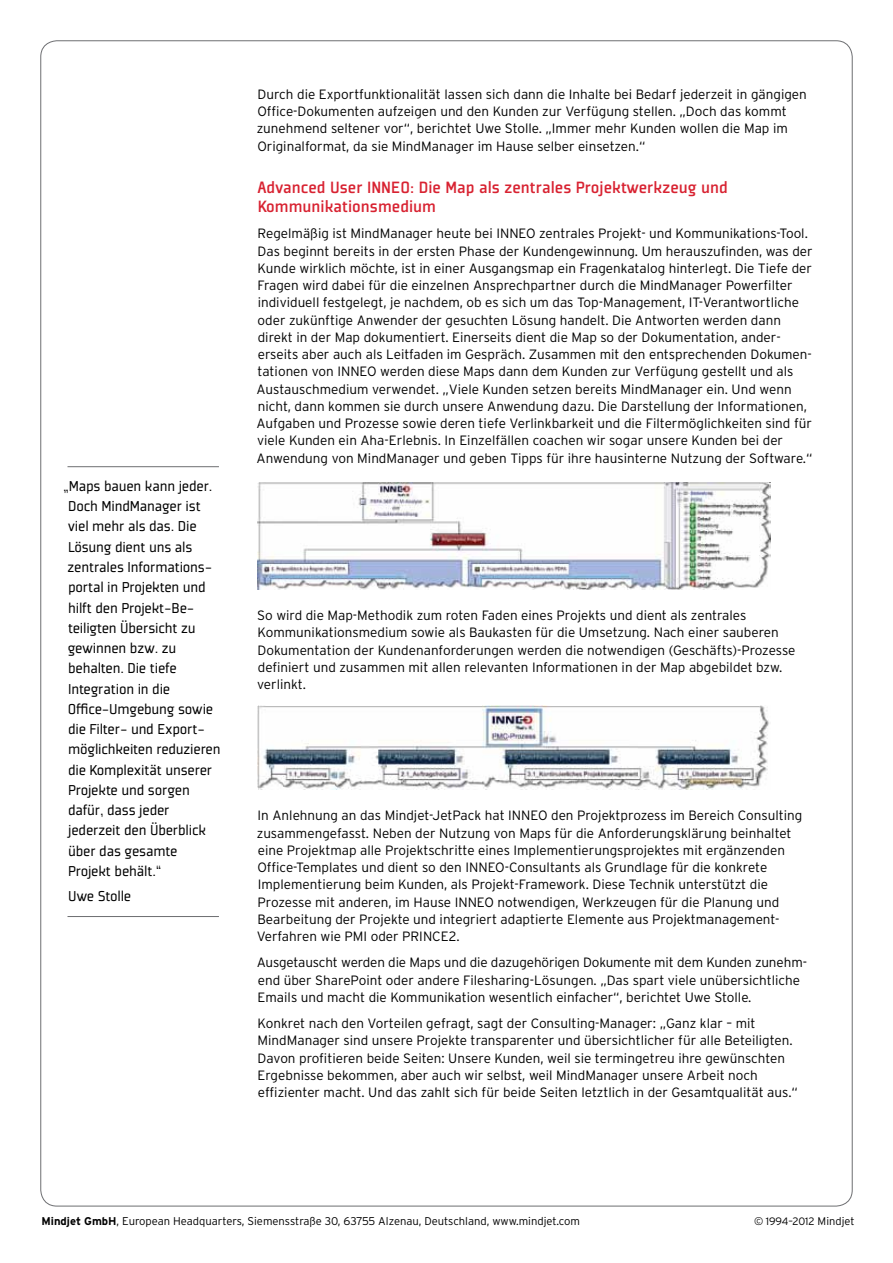
<style>
.page{position:relative;width:893px;height:1263px;background:#fff}
.page>*{position:absolute;margin:0;border:0;box-sizing:border-box;transform-origin:0 0}
.t1{font:500 18px/19.5px "Plexes Pro";color:#d82231}
.t2{font:15.75px/20.2px "Plexes Pro";letter-spacing:-.015em;color:#000}
.t3{font:300 13.5px/17.2px "Interstate";color:#000}
.t4{font:300 11.25px "Interstate";color:#000}
.t5{font:300 10.8px "Interstate";color:#000}
.s1{font-weight:700}
.s2{font-size:11.1px}
</style>
<div class="page">
<hr style="left:68px;top:466px;width:151px;height:1px;background:#6d6e71">
<hr style="left:68px;top:916px;width:151px;height:1px;background:#6d6e71">
<img style="left:258px;top:705px;width:511px;height:84px">
<img style="left:257px;top:483px;width:513px;height:107px">
<p class="t2" style="left:63px;top:475px;width:159px">„Maps bauen kann jeder.<br>Doch MindManager ist viel mehr als das. Die<br>Lösung dient uns als zentrales Informations&shy;portal in Projekten und hilft den Projekt-Be&shy;teiligten Übersicht zu gewinnen bzw. zu behalten. Die tiefe<br>Integration in die<br>Office-Umgebung sowie die Filter- und Export&shy;möglichkeiten reduzieren die Komplexität unserer<br>Projekte und sorgen dafür, dass jeder jederzeit den Überblick über das gesamte<br>Projekt behält.“</p>
<p class="t2" style="left:68px;top:886px;width:65px">Uwe Stolle</p>
<p class="t3" style="left:257px;top:85px;width:552px">Durch die Exportfunktionalität lassen sich dann die Inhalte bei Bedarf jederzeit in gängigen Office-Dokumenten aufzeigen und den Kunden zur Verfügung stellen. „Doch das kommt zunehmend seltener vor“, berichtet Uwe Stolle. „Immer mehr Kunden wollen die Map im Originalformat, da sie MindManager im Hause selber einsetzen.“</p>
<h1 class="t1" style="left:258px;top:177px;width:472px">Advanced User INNEO: Die Map als zentrales Projektwerkzeug und<br>Kommunikationsmedium</h1>
<p class="t3" style="left:257px;top:225px;width:557px">Regelmäßig ist MindManager heute bei INNEO zentrales Projekt- und Kommunikations-Tool.<br>Das beginnt bereits in der ersten Phase der Kundengewinnung. Um herauszufinden, was der Kunde wirklich möchte, ist in einer Ausgangsmap ein Fragenkatalog hinterlegt. Die Tiefe der Fragen wird dabei für die einzelnen Ansprechpartner durch die MindManager Powerfilter individuell festgelegt, je nachdem, ob es sich um das Top-Management, IT-Verantwortliche oder zukünftige Anwender der gesuchten Lösung handelt. Die Antworten werden dann direkt in der Map dokumentiert. Einerseits dient die Map so der Dokumentation, ander&shy;erseits aber auch als Leitfaden im Gespräch. Zusammen mit den entsprechenden Dokumen&shy;tationen von INNEO werden diese Maps dann dem Kunden zur Verfügung gestellt und als Austauschmedium verwendet. „Viele Kunden setzen bereits MindManager ein. Und wenn nicht, dann kommen sie durch unsere Anwendung dazu. Die Darstellung der Informationen, Aufgaben und Prozesse sowie deren tiefe Verlinkbarkeit und die Filtermöglichkeiten sind für viele Kunden ein Aha-Erlebnis. In Einzelfällen coachen wir sogar unsere Kunden bei der Anwendung von MindManager und geben Tipps für ihre hausinterne Nutzung der Software.“</p>
<p class="t3" style="left:257px;top:607px;width:540px">So wird die Map-Methodik zum roten Faden eines Projekts und dient als zentrales Kommunikationsmedium sowie als Baukasten für die Umsetzung. Nach einer sauberen Dokumentation der Kundenanforderungen werden die notwendigen (Geschäfts)-Prozesse definiert und zusammen mit allen relevanten Informationen in der Map abgebildet bzw. verlinkt.</p>
<p class="t3" style="left:257px;top:807px;width:547px">In Anlehnung an das Mindjet-JetPack hat INNEO den Projektprozess im Bereich Consulting zusammengefasst. Neben der Nutzung von Maps für die Anforderungsklärung beinhaltet eine Projektmap alle Projektschritte eines Implementierungsprojektes mit ergänzenden Office-Templates und dient so den INNEO-Consultants als Grundlage für die konkrete Implementierung beim Kunden, als Projekt-Framework. Diese Technik unterstützt die Prozesse mit anderen, im Hause INNEO notwendigen, Werkzeugen für die Planung und Bearbeitung der Projekte und integriert adaptierte Elemente aus Projektmanagement-Verfahren wie PMI oder PRINCE2.</p>
<p class="t3" style="left:257px;top:954px;width:552px">Ausgetauscht werden die Maps und die dazugehörigen Dokumente mit dem Kunden zunehm&shy;end über SharePoint oder andere Filesharing-Lösungen. „Das spart viele unübersichtliche<br>Emails und macht die Kommunikation wesentlich einfacher“, berichtet Uwe Stolle.</p>
<p class="t3" style="left:258px;top:1015px;width:542px">Konkret nach den Vorteilen gefragt, sagt der Consulting-Manager: „Ganz klar – mit MindManager sind unsere Projekte transparenter und übersichtlicher für alle Beteiligten.<br>Davon profitieren beide Seiten: Unsere Kunden, weil sie termingetreu ihre gewünschten Ergebnisse bekommen, aber auch wir selbst, weil MindManager unsere Arbeit noch effizienter macht. Und das zahlt sich für beide Seiten letztlich in der Gesamtqualität aus.“</p>
<p class="t4" style="left:42px;top:1215px;width:540px"><span class="s1">Mindjet GmbH</span>, European Headquarters, Siemensstraße 30, 63755 Alzenau, Deutschland, www.mindjet.com</p>
<p class="t5" style="left:754px;top:1215px;width:102px"><span class="s2">©</span> 1994–2012 <span class="s2">Mindjet</span></p>
</div>
